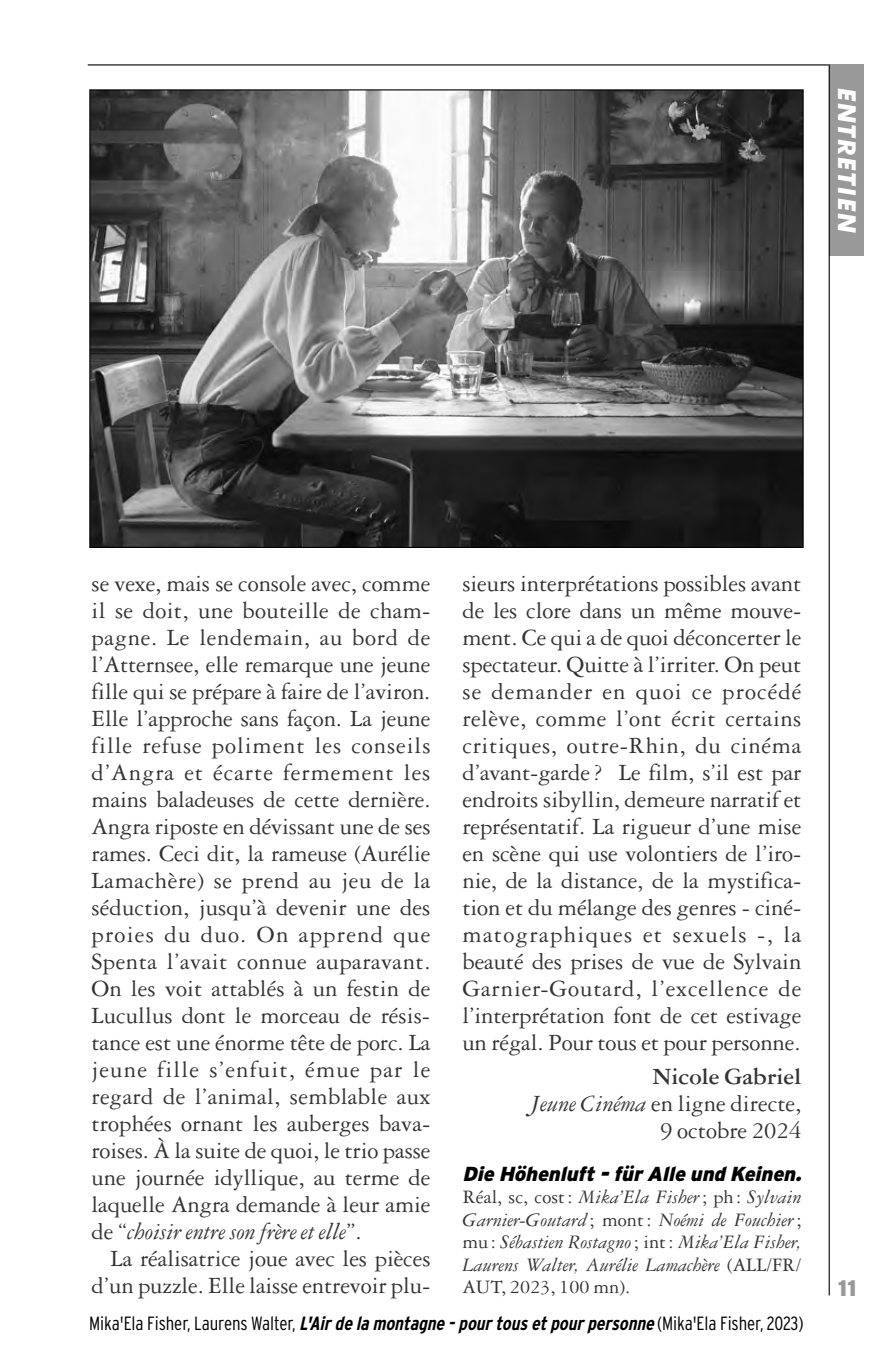
<style>
.page{position:relative;width:893px;height:1372px;background:#fff}
.page>*{position:absolute;margin:0;border:0;box-sizing:border-box;transform-origin:0 0}
.t1{font:24.75px/27px "Garamond Three";letter-spacing:-.005em;color:#333;text-align:justify}
.t2{font:italic 700 24.75px "Futura BT";letter-spacing:.06em;color:#fff}
.t3{font:900 22.5px "Interstate";color:#999}
.t4{font:italic 20.25px/22.5px "Garamond Three";color:#333;text-align:justify}
.t5{font:italic 900 20.25px "Interstate";letter-spacing:-.005em;color:#000}
.t6{font:300 condensed 19.12px "Interstate";letter-spacing:-.005em;color:#000}
.s1{font-style:italic}
.s2{font-weight:700}
.s3{font-style:normal}
.s4{font-weight:700;font-style:italic}
</style>
<div class="page">
<div style="left:829px;top:65px;width:35px;height:191px;background:#999"></div>
<hr style="left:88px;top:64px;width:741px;height:1px;background:#000">
<hr style="left:829px;top:65px;width:1px;height:1230px;background:#000">
<img style="left:91px;top:91px;width:711px;height:455px">
<p class="t2" style="left:862px;top:88px;width:147px;rotate:90deg">ENTRETIEN</p>
<p class="t1" style="left:91px;top:570px;width:341px">se vexe, mais se console avec, comme il se doit, une bouteille de cham&shy;pagne. Le lendemain, au bord de l’Atternsee, elle remarque une jeune fille qui se prépare à faire de l’aviron.<br>Elle l’approche sans façon. La jeune fille refuse poliment les conseils d’Angra et écarte fermement les mains baladeuses de cette dernière.<br>Angra riposte en dévissant une de ses rames. Ceci dit, la rameuse (Aurélie Lamachère) se prend au jeu de la séduction, jusqu’à devenir une des proies du duo. On apprend que Spenta l’avait connue auparavant.<br>On les voit attablés à un festin de Lucullus dont le morceau de résis&shy;tance est une énorme tête de porc. La jeune fille s’enfuit, émue par le regard de l’animal, semblable aux trophées ornant les auberges bava&shy;roises. À la suite de quoi, le trio passe une journée idyllique, au terme de laquelle Angra demande à leur amie de “<span class="s1">choisir entre son frère et elle</span>”.</p>
<p class="t1" style="left:92px;top:1245px;width:341px;text-align:right">La réalisatrice joue avec les pièces d’un puzzle. Elle laisse entrevoir plu-</p>
<p class="t1" style="left:462px;top:570px;width:341px">sieurs interprétations possibles avant de les clore dans un même mouve&shy;ment. Ce qui a de quoi déconcerter le spectateur. Quitte à l’irriter. On peut se demander en quoi ce procédé relève, comme l’ont écrit certains critiques, outre-Rhin, du cinéma d’avant-garde? Le film, s’il est par endroits sibyllin, demeure narratif et représentatif. La rigueur d’une mise en scène qui use volontiers de l’iro&shy;nie, de la distance, de la mystifica&shy;tion et du mélange des genres - ciné&shy;matographiques et sexuels -, la beauté des prises de vue de Sylvain Garnier-Goutard, l’excellence de l’interprétation font de cet estivage un régal. Pour tous et pour personne.</p>
<p class="t1" style="left:530px;top:1063px;width:272px;text-align:right"><span class="s2">Nicole Gabriel<br></span><span class="s1">Jeune Cinéma</span> en ligne directe,<br>9 octobre 2024</p>
<p class="t5" style="left:462px;top:1161px;width:340px">Die Höhenluft - für Alle und Keinen.</p>
<p class="t4" style="left:462px;top:1185px;width:340px"><span class="s3">Réal, sc, cost :</span> Mika’Ela Fisher<span class="s3">; ph :</span> Sylvain Garnier-Goutard <span class="s3">; mont :</span> Noémi de Fouchier<span class="s3">; mu :</span> Sébastien Rostagno<span class="s3">; int :</span> Mika’Ela Fisher, Laurens Walter, Aurélie Lamachère <span class="s3">(ALL/FR/ AUT, 2023, 100 mn).</span></p>
<p class="t6" style="left:89px;top:1312px;width:716px">Mika'Ela Fisher, Laurens Walter, <span class="s4">L'Air de la montagne - pour tous et pour personne</span> (Mika'Ela Fisher, 2023)</p>
<p class="t3" style="left:838px;top:1275px;width:20px">11</p>
</div>
